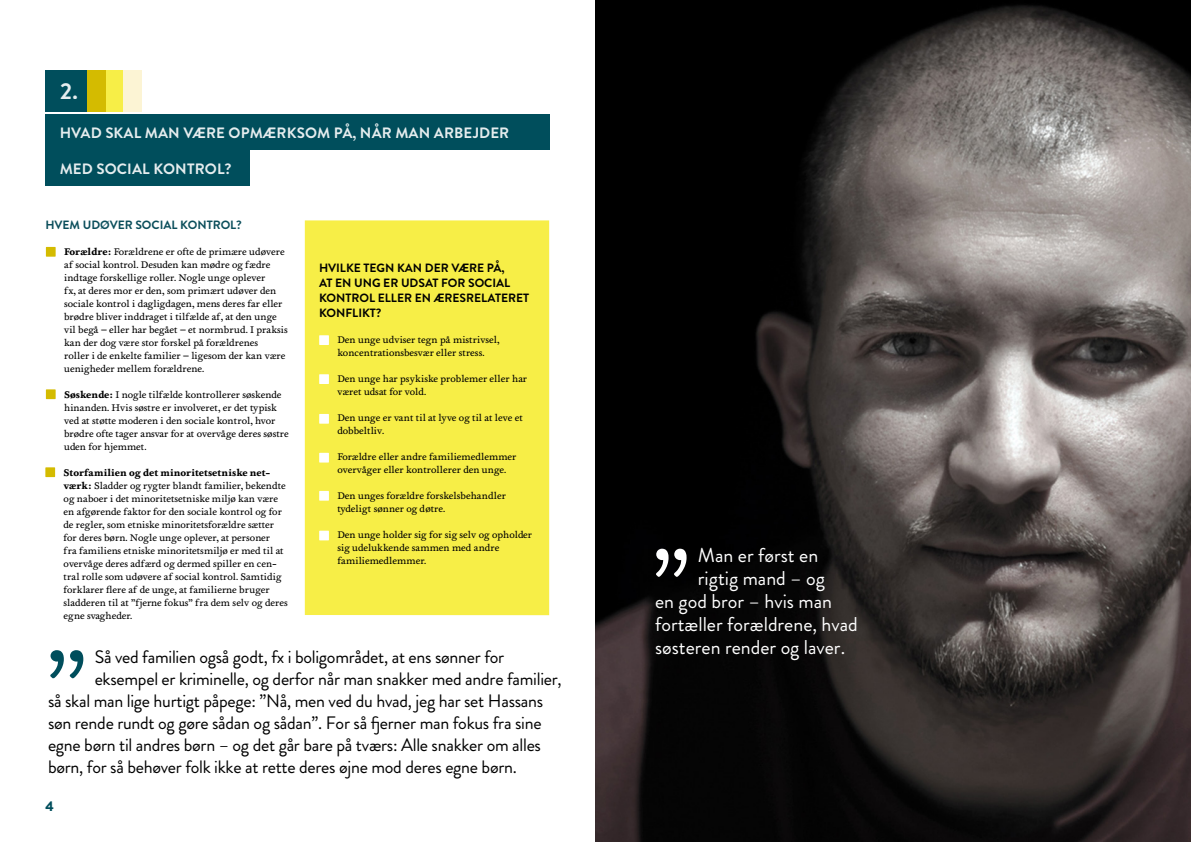
<style>
.page{position:relative;width:1191px;height:842px;background:#fff}
.page>*{position:absolute;margin:0;border:0;box-sizing:border-box;transform-origin:0 0}
.t1{font:700 23px "Brandon Grotesque";color:#fff}
.t2{font:20px "Brandon Grotesque";color:#fff}
.t3{font:18px "Brandon Grotesque";letter-spacing:-.015em;color:#000}
.t4{font:700 15px "Brandon Grotesque";letter-spacing:.01em;color:#fff}
.t5{font:900 14px "Brandon Grotesque";color:#004e5c}
.t6{font:700 12px/15px "Brandon Grotesque";color:#000}
.t7{font:700 12px "Brandon Grotesque";color:#0b4e5b}
.t8{font:10px/13px "Foundry Wilson";color:#000}
.s1{font-weight:700}
</style>
<div class="page">
<hr style="left:31px;top:811px;width:119px;height:1px;background:#004e5c">
<img style="left:595px;top:0;width:596px;height:842px">
<div style="left:45px;top:151px;width:204px;height:35px;background:#004e5c"></div>
<svg style="left:656px;top:549px;width:30px;height:28px"></svg>
<svg style="left:50px;top:650px;width:33px;height:28px"></svg>
<div style="left:46px;top:247px;width:10px;height:10px;background:#d4bb00"></div>
<div style="left:46px;top:389px;width:10px;height:10px;background:#d4bb00"></div>
<div style="left:45px;top:467px;width:10px;height:10px;background:#d4bb00"></div>
<div style="left:45px;top:114px;width:505px;height:35px;background:#004e5c"></div>
<div style="left:45px;top:70px;width:43px;height:42px;background:#004e5c"></div>
<div style="left:97px;top:70px;width:38px;height:42px;background:#f7ee47"></div>
<div style="left:88px;top:70px;width:18px;height:42px;background:#d4bb00"></div>
<div style="left:124px;top:70px;width:18px;height:42px;background:#fcf4d4"></div>
<div style="left:305px;top:220px;width:244px;height:395px;background:#f7ee47"></div>
<div style="left:319px;top:335px;width:10px;height:10px;background:#fff"></div>
<div style="left:319px;top:374px;width:10px;height:10px;background:#fff"></div>
<div style="left:319px;top:414px;width:10px;height:10px;background:#fff"></div>
<div style="left:319px;top:453px;width:10px;height:10px;background:#fff"></div>
<div style="left:319px;top:491px;width:10px;height:10px;background:#fff"></div>
<div style="left:319px;top:531px;width:10px;height:9px;background:#fff"></div>
<h1 class="t1" style="left:60px;top:75px;width:19px">2.</h1>
<h3 class="t4" style="left:60px;top:122px;width:451px">HVAD SKAL MAN VÆRE OPMÆRKSOM PÅ, NÅR MAN ARBEJDER</h3>
<h3 class="t4" style="left:60px;top:158px;width:173px">MED SOCIAL KONTROL?</h3>
<p class="t7" style="left:45px;top:217px;width:198px">HVEM UDØVER SOCIAL KONTROL?</p>
<p class="t8" style="left:64px;top:246px;width:225px"><span class="s1">Forældre:</span> Forældrene er ofte de primære udøvere af social kontrol. Desuden kan mødre og fædre indtage forskellige roller. Nogle unge oplever<br>fx, at deres mor er den, som primært udøver den sociale kontrol i dagligdagen, mens deres far eller brødre bliver inddraget i tilfælde af, at den unge vil begå – eller har begået – et normbrud. I praksis kan der dog være stor forskel på forældrenes<br>roller i de enkelte familier – ligesom der kan være uenigheder mellem forældrene.</p>
<p class="t8" style="left:64px;top:389px;width:226px"><span class="s1">Søskende:</span> I nogle tilfælde kontrollerer søskende hinanden. Hvis søstre er involveret, er det typisk ved at støtte moderen i den sociale kontrol, hvor brødre ofte tager ansvar for at overvåge deres søstre uden for hjemmet.</p>
<p class="t8" style="left:64px;top:467px;width:226px"><span class="s1">Storfamilien og det minoritetsetniske net&shy;værk:</span> Sladder og rygter blandt familier, bekendte og naboer i det minoritetsetniske miljø kan være en afgørende faktor for den sociale kontrol og for de regler, som etniske minoritetsforældre sætter for deres børn. Nogle unge oplever, at personer<br>fra familiens etniske minoritetsmiljø er med til at overvåge deres adfærd og dermed spiller en cen&shy;tral rolle som udøvere af social kontrol. Samtidig forklarer flere af de unge, at familierne bruger sladderen til at ”fjerne fokus” fra dem selv og deres egne svagheder.</p>
<p class="t6" style="left:319px;top:260px;width:212px">HVILKE TEGN KAN DER VÆRE PÅ,<br>AT EN UNG ER UDSAT FOR SOCIAL<br>KONTROL ELLER EN ÆRESRELATERET<br>KONFLIKT?</p>
<p class="t8" style="left:337px;top:333px;width:164px">Den unge udviser tegn på mistrivsel, koncentrationsbesvær eller stress.</p>
<p class="t8" style="left:337px;top:372px;width:191px">Den unge har psykiske problemer eller har været udsat for vold.</p>
<p class="t8" style="left:337px;top:411px;width:187px">Den unge er vant til at lyve og til at leve et dobbeltliv.</p>
<p class="t8" style="left:337px;top:450px;width:180px">Forældre eller andre familiemedlemmer overvåger eller kontrollerer den unge.</p>
<p class="t8" style="left:337px;top:489px;width:170px">Den unges forældre forskelsbehandler tydeligt sønner og døtre.</p>
<p class="t8" style="left:337px;top:528px;width:196px">Den unge holder sig for sig selv og opholder sig udelukkende sammen med andre familiemedlemmer.</p>
<h3 class="t3" style="left:95px;top:644px;width:411px">Så ved familien også godt, fx i boligområdet, at ens sønner for</h3>
<h3 class="t3" style="left:95px;top:666px;width:468px">eksempel er kriminelle, og derfor når man snakker med andre familier,</h3>
<h3 class="t3" style="left:48px;top:688px;width:497px">så skal man lige hurtigt påpege: ”Nå, men ved du hvad, jeg har set Hassans</h3>
<h3 class="t3" style="left:48px;top:710px;width:495px">søn rende rundt og gøre sådan og sådan”. For så fjerner man fokus fra sine</h3>
<h3 class="t3" style="left:48px;top:732px;width:494px">egne børn til andres børn – og det går bare på tværs: Alle snakker om alles</h3>
<h3 class="t3" style="left:48px;top:754px;width:470px">børn, for så behøver folk ikke at rette deres øjne mod deres egne børn.</h3>
<h3 class="t5" style="left:45px;top:796px;width:10px">4</h3>
<h2 class="t2" style="left:698px;top:541px;width:122px">Man er først en</h2>
<h2 class="t2" style="left:698px;top:564px;width:129px">rigtig mand – og</h2>
<h2 class="t2" style="left:655px;top:587px;width:178px">en god bror – hvis man</h2>
<h2 class="t2" style="left:655px;top:610px;width:204px">fortæller forældrene, hvad</h2>
<h2 class="t2" style="left:655px;top:633px;width:192px">søsteren render og laver.</h2>
</div>
